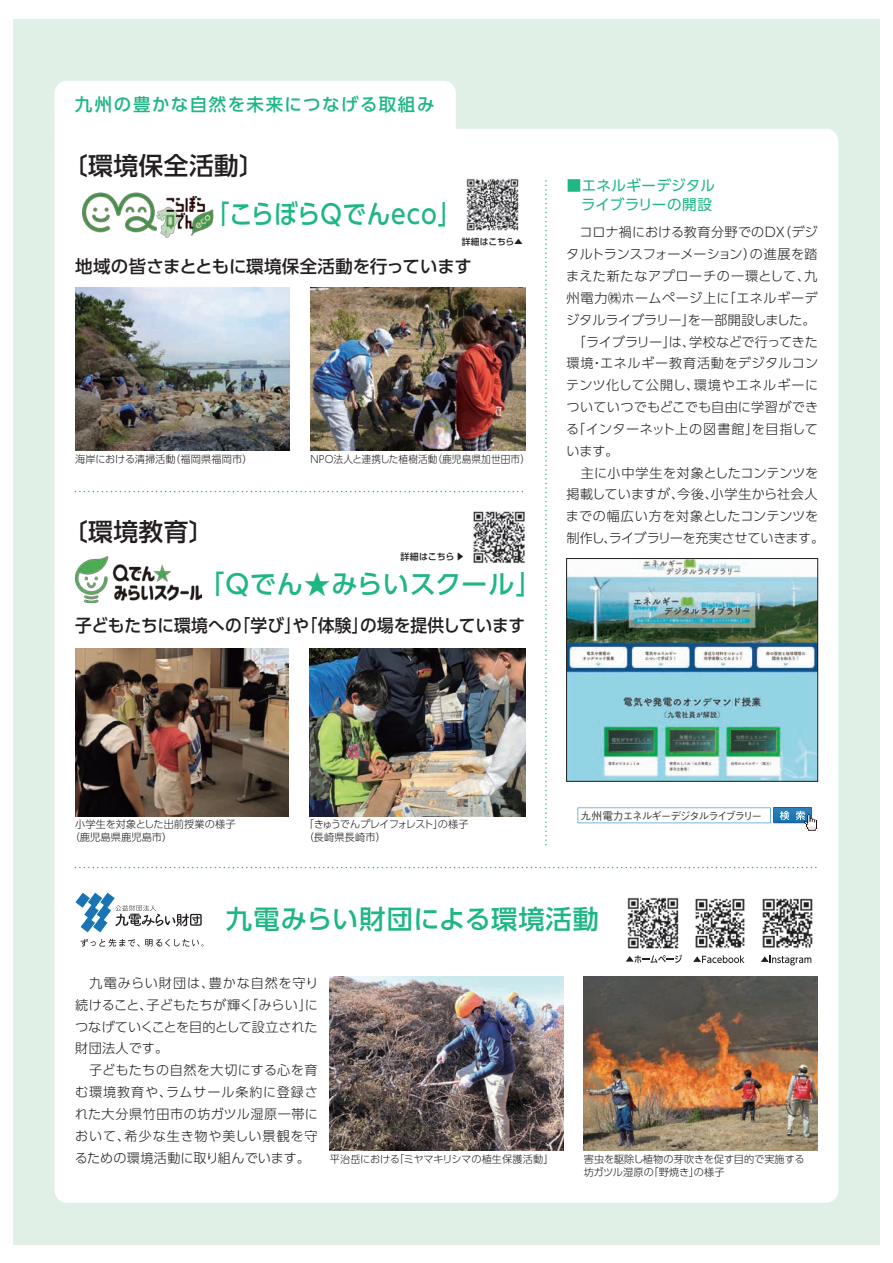
<style>
.page{position:relative;width:893px;height:1263px;background:#fff}
.page>*{position:absolute;margin:0;border:0;box-sizing:border-box;transform-origin:0 0}
.t1{font:500 26.25px "UD Shin Go Pro";letter-spacing:.03em;color:#1eb684}
.t2{font:500 26.25px "UD Shin Go Pro";letter-spacing:.03em;color:#1eb684;scale:.9 1}
.t3{font:500 24.75px "UD Shin Go Pro";letter-spacing:.02em;color:#231f20}
.t4{font:500 17.4px "UD Shin Go Pro";color:#231f20;scale:.96 1}
.t5{font:500 17.4px "UD Shin Go Pro";color:#231f20}
.t6{font:500 17.4px "UD Shin Go Pro";letter-spacing:.09em;color:#1eb684}
.t7{font:14.55px/18.9px "UD Shin Go Pro";letter-spacing:.015em;color:#1eb684;text-align:right}
.t8{font:300 13.05px/21.9px "UD Shin Go Pro";letter-spacing:.02em;color:#231f20}
.t9{font:300 13.05px/21.9px "UD Shin Go Pro";letter-spacing:-.005em;color:#231f20}
.t10{font:500 10.8px "Gothic BBB Pro";letter-spacing:-.115em;color:#3e3d39}
.t11{font:300 10.2px/13px "UD Shin Go Pro";letter-spacing:.01em;color:#231f20}
.t12{font:300 10.2px/13px "UD Shin Go Pro";letter-spacing:-.065em;color:#231f20}
.t13{font:300 10.2px "UD Shin Go Pro";letter-spacing:.01em;color:#231f20;scale:.95 1}
.t14{font:300 10.2px "UD Shin Go Pro";letter-spacing:-.015em;color:#231f20}
.t15{font:500 9px "UD Shin Go Pro";letter-spacing:-.02em;color:#231f20}
.t16{font:500 8.7px "UD Shin Go Pro";letter-spacing:-.02em;color:#231f20}
</style>
<div class="page">
<div style="left:13px;top:19px;width:867px;height:1225px;background:#e0f0e7"></div>
<div style="left:55px;top:129px;width:783px;height:1074px;background:#fff;border-radius:12px"></div>
<div style="left:55px;top:81px;width:401px;height:82px;background:#fff;border-radius:12px"></div>
<svg style="left:545px;top:181px;width:2px;height:665px"></svg>
<svg style="left:75px;top:491px;width:449px;height:1px"></svg>
<svg style="left:75px;top:867px;width:742px;height:1px"></svg>
<img style="left:75px;top:649px;width:213px;height:167px">
<img style="left:309px;top:649px;width:216px;height:167px">
<img style="left:330px;top:976px;width:234px;height:174px">
<img style="left:584px;top:976px;width:234px;height:174px">
<svg style="left:81px;top:939px;width:122px;height:8px"></svg>
<svg style="left:75px;top:893px;width:127px;height:39px"></svg>
<img style="left:82px;top:192px;width:132px;height:46px">
<img style="left:466px;top:178px;width:53px;height:53px">
<img style="left:75px;top:287px;width:215px;height:163px">
<img style="left:311px;top:287px;width:214px;height:163px">
<img style="left:75px;top:556px;width:126px;height:46px">
<img style="left:762px;top:898px;width:51px;height:51px">
<svg style="left:761px;top:956px;width:50px;height:9px"></svg>
<img style="left:695px;top:898px;width:50px;height:51px">
<svg style="left:693px;top:955px;width:51px;height:8px"></svg>
<img style="left:627px;top:897px;width:52px;height:52px">
<svg style="left:626px;top:955px;width:56px;height:8px"></svg>
<img style="left:568px;top:560px;width:248px;height:219px">
<div style="left:566px;top:558px;width:252px;height:223px;border:1px solid #231f20"></div>
<svg style="left:774px;top:808px;width:22px;height:15px"></svg>
<hr style="left:774px;top:807px;width:37px;height:1px;background:#1f5da3">
<hr style="left:774px;top:823px;width:37px;height:1px;background:#1f5da3">
<svg style="left:780px;top:811px;width:9px;height:9px"></svg>
<svg style="left:796px;top:807px;width:21px;height:24px"></svg>
<svg style="left:578px;top:807px;width:196px;height:17px"></svg>
<img style="left:473px;top:510px;width:52px;height:53px">
<h3 class="t6" style="left:75px;top:91px;width:361px">九州の豊かな自然を未来につなげる取組み</h3>
<h2 class="t3" style="left:63px;top:146px;width:203px">〔環境保全活動〕</h2>
<h1 class="t2" style="left:206px;top:193px;width:285px">「こらぼらQでんeco」</h1>
<p class="t16" style="left:462px;top:234px;width:63px">詳細はこちら▲</p>
<h3 class="t5" style="left:75px;top:252px;width:398px">地域の皆さまとともに環境保全活動を行っています</h3>
<p class="t11" style="left:75px;top:452px;width:179px">海岸における清掃活動（福岡県福岡市）</p>
<p class="t13" style="left:311px;top:450px;width:232px">NPO法人と連携した植樹活動（鹿児島県加世田市）</p>
<h2 class="t3" style="left:63px;top:512px;width:152px">〔環境教育〕</h2>
<p class="t15" style="left:401px;top:549px;width:55px">詳細はこちら</p>
<p class="t15" style="left:467px;top:552px;width:10px;rotate:90deg">▲</p>
<h1 class="t1" style="left:198px;top:563px;width:345px">「Qでん★みらいスクール」</h1>
<h3 class="t4" style="left:75px;top:611px;width:470px">子どもたちに環境への「学び」や「体験」の場を提供しています</h3>
<p class="t7" style="left:567px;top:176px;width:150px">■エネルギーデジタルライブラリーの開設</p>
<p class="t8" style="left:566px;top:221px;width:254px">　コロナ禍における教育分野でのＤＸ（デジタルトランスフォーメーション）の進展を踏まえた新たなアプローチの一環として、九州電力㈱ホームページ上に「エネルギーデジタルライブラリー」を一部開設しました。　「ライブラリー」は、学校などで行ってきた環境・エネルギー教育活動をデジタルコンテンツ化して公開し、環境やエネルギーについていつでもどこでも自由に学習ができる「インターネット上の図書館」を目指しています。</p>
<p class="t9" style="left:566px;top:461px;width:260px;text-indent:15px">主に小中学生を対象としたコンテンツを掲載していますが、今後、小学生から社会人までの幅広い方を対象としたコンテンツを制作し、ライブラリーを充実させていきます。</p>
<p class="t11" style="left:70px;top:817px;width:167px;text-indent:6px">小学生を対象とした出前授業の様子（鹿児島県鹿児島市）</p>
<p class="t12" style="left:304px;top:817px;width:166px">「きゅうでんプレイフォレスト」の様子（長崎県長崎市）</p>
<p class="t10" style="left:580px;top:807px;width:183px">九州電力エネルギーデジタルライブラリー</p>
<h1 class="t1" style="left:226px;top:897px;width:374px">九電みらい財団による環境活動</h1>
<p class="t8" style="left:75px;top:971px;width:245px">　九電みらい財団は、豊かな自然を守り続けること、子どもたちが輝く「みらい」につなげていくことを目的として設立された財団法人です。<br>　子どもたちの自然を大切にする心を育む環境教育や、ラムサール条約に登録された大分県竹田市の坊ガツル湿原一帯において、希少な生き物や美しい景観を守るための環境活動に取り組んでいます。</p>
<p class="t14" style="left:330px;top:1151px;width:225px">平治岳における「ミヤマキリシマの植生保護活動」</p>
<p class="t11" style="left:584px;top:1152px;width:222px">害虫を駆除し植物の芽吹きを促す目的で実施する坊ガツル湿原の「野焼き」の様子</p>
</div>
